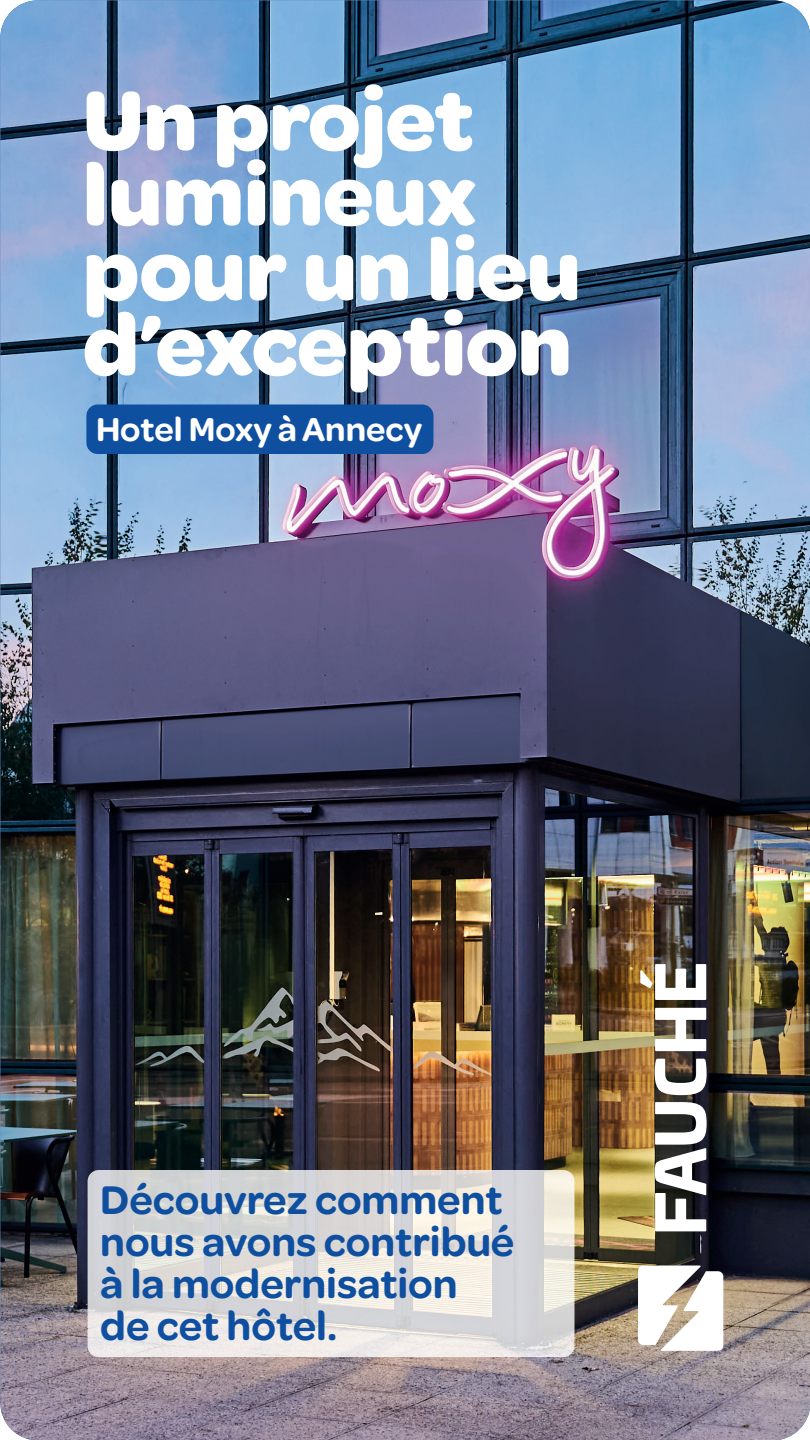
<style>
.page{position:relative;width:810px;height:1440px;background:#fff}
.page>*{position:absolute;margin:0;border:0;box-sizing:border-box;transform-origin:0 0}
.t1{font:90px/75px "Omnes VF";letter-spacing:-.01em;color:#fff}
.t2{font:600 42.75px/42px "Omnes";color:#0f4fa0}
.t3{font:600 35.25px "Omnes";color:#fff}
</style>
<div class="page">
<img style="left:0;top:0;width:810px;height:1440px">
<svg style="left:638px;top:1266px;width:85px;height:85px"></svg>
<svg style="left:655px;top:1102px;width:52px;height:129px"></svg>
<svg style="left:655px;top:1059px;width:52px;height:36px"></svg>
<svg style="left:655px;top:1008px;width:51px;height:43px"></svg>
<svg style="left:640px;top:964px;width:66px;height:36px"></svg>
<div style="left:86px;top:405px;width:347px;height:49px;background:#0f4fa0;border-radius:11px"></div>
<svg style="left:88px;top:1170px;width:487px;height:187px;background:#e0dedc"></svg>
<h1 class="t1" style="left:83px;top:77px;width:500px">Un projet lumineux pour un lieu d’exception</h1>
<p class="t3" style="left:96px;top:405px;width:328px">Hotel Moxy à Annecy</p>
<p class="t2" style="left:100px;top:1176px;width:416px">Découvrez comment nous avons contribué à la modernisation de cet hôtel.</p>
</div>
